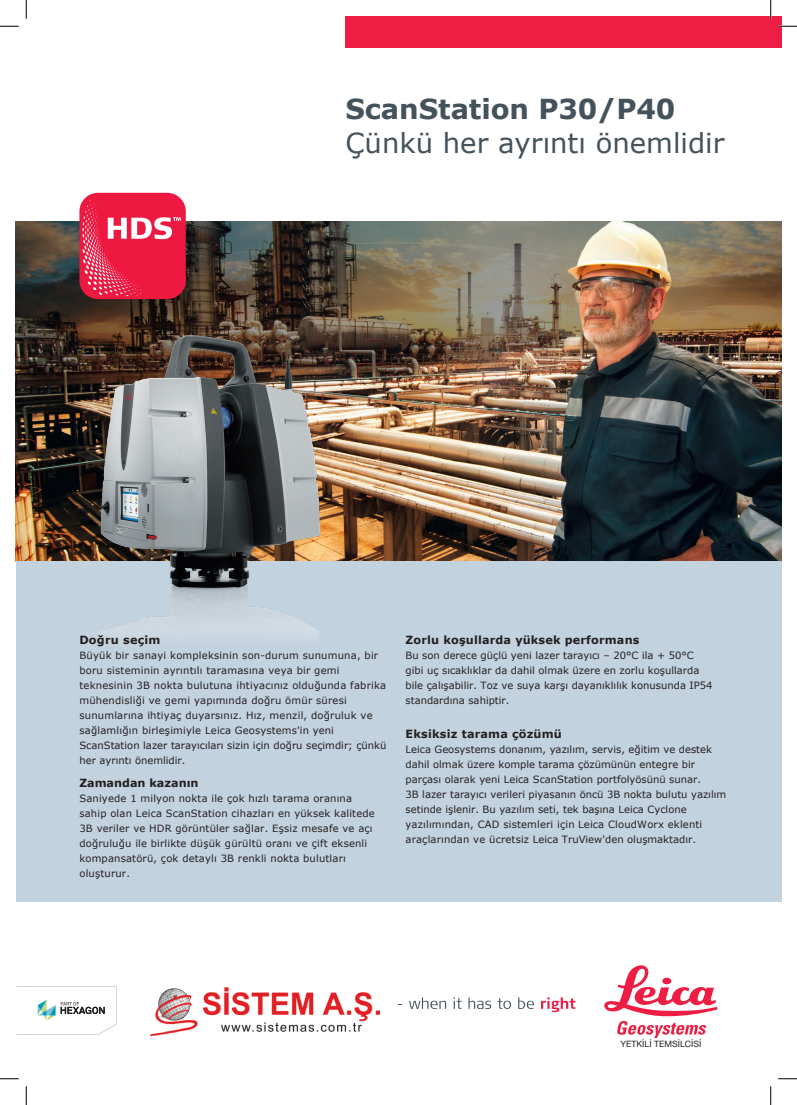
<style>
.page{position:relative;width:797px;height:1105px;background:#fff}
.page>*{position:absolute;margin:0;border:0;box-sizing:border-box;transform-origin:0 0}
.t1{font:27.5px "Verdana";color:#44535b}
.t2{font:700 27.5px "Verdana";letter-spacing:-.005em;color:#44535b}
.t3{font:700 11.25px "Verdana";letter-spacing:.015em;color:#232020}
.t4{font:700 11.25px "Verdana";letter-spacing:.02em;color:#231f20}
.t5{font:10px/15px "Verdana";color:#232020}
.t6{font:10px/15px "Verdana";letter-spacing:.02em;color:#231f20}
.t7{font:8.75px "Helvetica Neue LT Pro";color:#231f20}
</style>
<div class="page">
<div style="left:345px;top:16px;width:436px;height:32px;background:#ed1d43"></div>
<svg style="left:409px;top:997px;width:37px;height:12px"></svg>
<svg style="left:453px;top:997px;width:8px;height:12px"></svg>
<svg style="left:468px;top:997px;width:23px;height:12px"></svg>
<svg style="left:497px;top:998px;width:14px;height:11px"></svg>
<svg style="left:518px;top:997px;width:16px;height:12px"></svg>
<svg style="left:541px;top:997px;width:34px;height:15px"></svg>
<svg style="left:604px;top:965px;width:113px;height:73px"></svg>
<svg style="left:16px;top:986px;width:100px;height:48px"></svg>
<svg style="left:0;top:25px;width:19px;height:2px"></svg>
<svg style="left:778px;top:25px;width:19px;height:2px"></svg>
<svg style="left:0;top:1078px;width:19px;height:1px"></svg>
<svg style="left:778px;top:1078px;width:19px;height:1px"></svg>
<svg style="left:25px;top:0;width:2px;height:19px"></svg>
<svg style="left:25px;top:1086px;width:2px;height:19px"></svg>
<svg style="left:770px;top:0;width:1px;height:19px"></svg>
<svg style="left:770px;top:1086px;width:1px;height:19px"></svg>
<img style="left:150px;top:987px;width:229px;height:48px">
<img style="left:16px;top:221px;width:765px;height:340px">
<div style="left:16px;top:561px;width:765px;height:340px;background:#c3d2df"></div>
<img style="left:80px;top:315px;width:260px;height:321px">
<div style="left:79px;top:193px;width:107px;height:106px;background:#ed1941;border-radius:19px"></div>
<svg style="left:82px;top:200px;width:99px;height:96px"></svg>
<h1 class="t2" style="left:345px;top:89px;width:331px">ScanStation P30/P40</h1>
<h1 class="t1" style="left:345px;top:124px;width:380px">Çünkü her ayrıntı önemlidir</h1>
<p class="t4" style="left:79px;top:632px;width:83px">Doğru seçim</p>
<p class="t6" style="left:79px;top:647px;width:308px">Büyük bir sanayi kompleksinin son-durum sunumuna, bir boru sisteminin ayrıntılı taramasına veya bir gemi teknesinin 3B nokta bulutuna ihtiyacınız olduğunda fabrika mühendisliği ve gemi yapımında doğru ömür süresi sunumlarına ihtiyaç duyarsınız. Hız, menzil, doğruluk ve sağlamlığın birleşimiyle Leica Geosystems'in yeni ScanStation lazer tarayıcıları sizin için doğru seçimdir; çünkü her ayrıntı önemlidir.</p>
<p class="t3" style="left:79px;top:775px;width:121px">Zamandan kazanın</p>
<p class="t5" style="left:79px;top:791px;width:297px">Saniyede 1 milyon nokta ile çok hızlı tarama oranına sahip olan Leica ScanStation cihazları en yüksek kalitede 3B veriler ve HDR görüntüler sağlar. Eşsiz mesafe ve açı doğruluğu ile birlikte düşük gürültü oranı ve çift eksenli kompansatörü, çok detaylı 3B renkli nokta bulutları oluşturur.</p>
<p class="t3" style="left:405px;top:632px;width:235px">Zorlu koşullarda yüksek performans</p>
<p class="t5" style="left:405px;top:647px;width:308px">Bu son derece güçlü yeni lazer tarayıcı – 20°C ila + 50°C gibi uç sıcaklıklar da dahil olmak üzere en zorlu koşullarda bile çalışabilir. Toz ve suya karşı dayanıklılık konusunda IP54 standardına sahiptir.</p>
<p class="t3" style="left:405px;top:726px;width:158px">Eksiksiz tarama çözümü</p>
<p class="t5" style="left:405px;top:742px;width:322px">Leica Geosystems donanım, yazılım, servis, eğitim ve destek dahil olmak üzere komple tarama çözümünün entegre bir parçası olarak yeni Leica ScanStation portfolyösünü sunar.<br>3B lazer tarayıcı verileri piyasanın öncü 3B nokta bulutu yazılım setinde işlenir. Bu yazılım seti, tek başına Leica Cyclone yazılımından, CAD sistemleri için Leica CloudWorx eklenti araçlarından ve ücretsiz Leica TruView'den oluşmaktadır.</p>
<p class="t7" style="left:620px;top:1038px;width:83px">YETKİLİ TEMSİLCİSİ</p>
</div>
